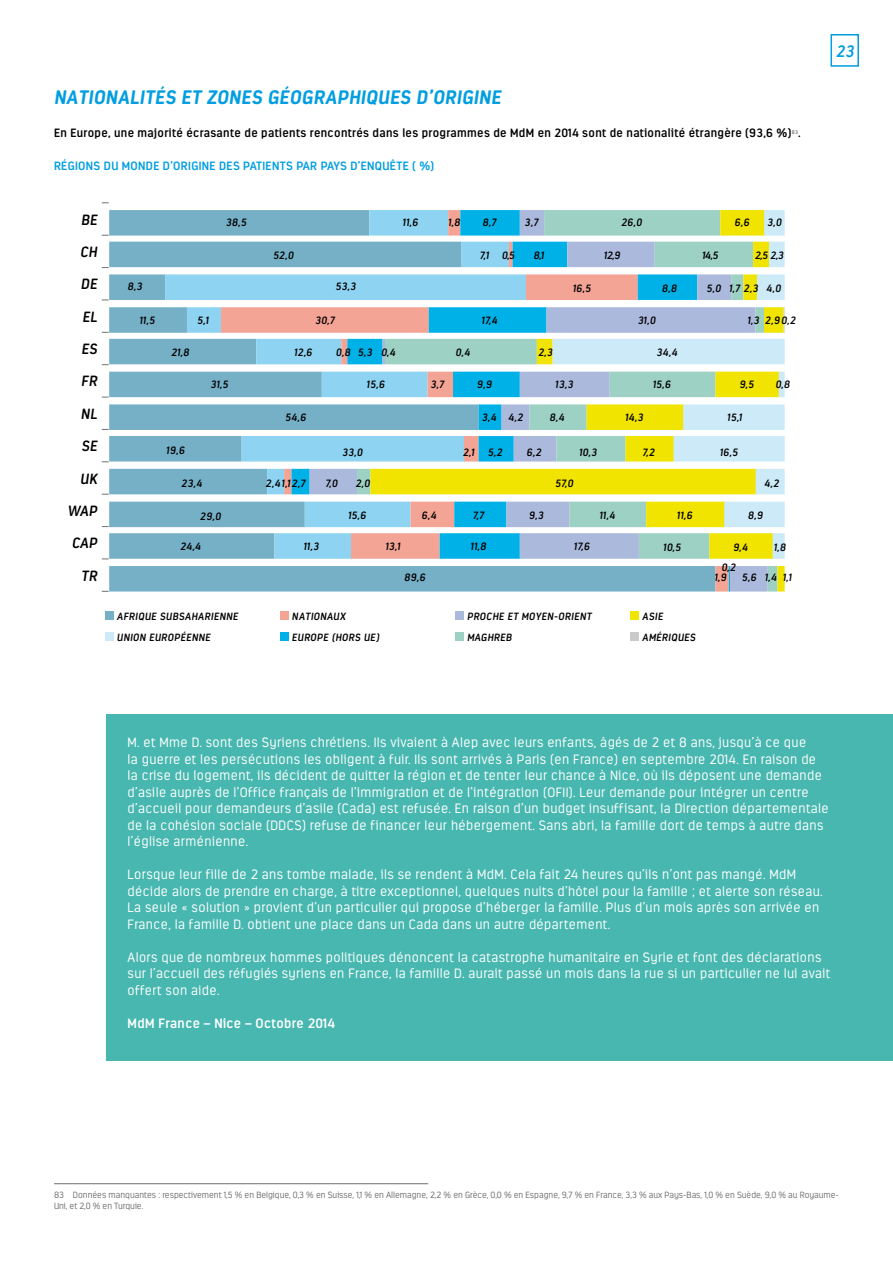
<style>
.page{position:relative;width:893px;height:1263px;background:#fff}
.page>*{position:absolute;margin:0;border:0;box-sizing:border-box;transform-origin:0 0}
.t1{font:italic 700 19.5px "Estandar Rounded";letter-spacing:.03em;color:#009ee0}
.t2{font:italic 600 16.5px "Estandar Rounded";color:#009ee0}
.t3{font:italic 600 14.85px "Estandar Rounded";color:#000}
.t4{font:300 13.5px/16.5px "Estandar Rounded";letter-spacing:.03em;color:#fff}
.t5{font:600 13.5px "Estandar Rounded";letter-spacing:.03em;color:#fff}
.t6{font:600 12px "Estandar Rounded";letter-spacing:.03em;color:#000}
.t7{font:600 12px "Estandar Rounded";letter-spacing:.03em;color:#009ee0}
.t8{font:italic 600 10.65px "Estandar Rounded";letter-spacing:.05em;color:#000}
.t9{font:italic 600 10.5px/21px "Estandar Rounded";letter-spacing:.05em;color:#000}
.t10{font:300 9px/10.5px "Estandar Rounded";color:#707172}
.t11{font:600 5.25px "Estandar Rounded";color:#707172}
</style>
<div class="page">
<div style="left:830px;top:34px;width:29px;height:33px;border:2px solid #009ee0"></div>
<svg style="left:109px;top:210px;width:112px;height:381px;fill:#75b0c7"></svg>
<svg style="left:165px;top:210px;width:56px;height:349px;fill:#75b0c7"></svg>
<svg style="left:221px;top:210px;width:70px;height:381px;fill:#75b0c7"></svg>
<svg style="left:291px;top:210px;width:19px;height:381px"></svg>
<svg style="left:310px;top:210px;width:47px;height:381px"></svg>
<svg style="left:357px;top:210px;width:13px;height:381px"></svg>
<svg style="left:370px;top:210px;width:415px;height:381px"></svg>
<svg style="left:553px;top:210px;width:232px;height:349px"></svg>
<div style="left:105px;top:611px;width:9px;height:9px;background:#75b0c7"></div>
<div style="left:105px;top:632px;width:9px;height:9px;background:#cdeaf9"></div>
<div style="left:280px;top:611px;width:9px;height:9px;background:#f3a495"></div>
<div style="left:280px;top:632px;width:9px;height:9px;background:#00b1e7"></div>
<div style="left:455px;top:611px;width:9px;height:9px;background:#aab9dc"></div>
<div style="left:455px;top:632px;width:9px;height:9px;background:#9dd1c3"></div>
<div style="left:630px;top:611px;width:9px;height:9px;background:#f1e400"></div>
<div style="left:630px;top:632px;width:9px;height:9px;background:#cacaca"></div>
<hr style="left:54px;top:1183px;width:374px;height:1px;background:#707172">
<div style="left:106px;top:714px;width:787px;height:347px;background:#48b7b0"></div>
<h1 class="t1" style="left:54px;top:85px;width:448px">NATIONALITÉS ET ZONES GÉOGRAPHIQUES D’ORIGINE</h1>
<p class="t6" style="left:54px;top:125px;width:739px">En Europe, une majorité écrasante de patients rencontrés dans les programmes de MdM en 2014 sont de nationalité étrangère (93,6 %)</p>
<p class="t11" style="left:792px;top:129px;width:8px">83</p>
<p class="t6" style="left:798px;top:125px;width:4px">.</p>
<p class="t7" style="left:54px;top:158px;width:133px">Régions du monde d’origi</p>
<p class="t7" style="left:202px;top:158px;width:25px">ne des</p>
<p class="t7" style="left:243px;top:158px;width:7px">patie</p>
<p class="t7" style="left:272px;top:158px;width:32px">nts par</p>
<p class="t7" style="left:321px;top:158px;width:115px">pays d’enquête ( %)</p>
<p class="t3" style="left:81px;top:211px;width:9px">BE</p>
<p class="t8" style="left:403px;top:216px;width:17px">11,6</p>
<p class="t8" style="left:448px;top:216px;width:13px">1,8</p>
<p class="t8" style="left:483px;top:216px;width:15px">8,7</p>
<p class="t8" style="left:525px;top:216px;width:15px">3,7</p>
<p class="t8" style="left:621px;top:216px;width:22px">26,0</p>
<p class="t8" style="left:734px;top:216px;width:16px">6,6</p>
<p class="t8" style="left:767px;top:216px;width:16px">3,0</p>
<p class="t3" style="left:80px;top:243px;width:18px">CH</p>
<p class="t3" style="left:81px;top:275px;width:10px">DE</p>
<p class="t3" style="left:82px;top:308px;width:8px">EL</p>
<p class="t3" style="left:81px;top:340px;width:9px">ES</p>
<p class="t3" style="left:81px;top:372px;width:9px">FR</p>
<p class="t3" style="left:81px;top:405px;width:9px">NL</p>
<p class="t3" style="left:81px;top:437px;width:9px">SE</p>
<p class="t3" style="left:80px;top:470px;width:18px">UK</p>
<p class="t3" style="left:68px;top:502px;width:23px">WAP</p>
<p class="t3" style="left:72px;top:534px;width:10px">CAP</p>
<p class="t3" style="left:81px;top:567px;width:9px">TR</p>
<p class="t9" style="left:117px;top:605px;width:122px">AFRIQUE SUBSAHARIENNE<br>UNION EUROPÉENNE</p>
<p class="t9" style="left:292px;top:605px;width:89px">NATIONAUX<br>EUROPE (HORS UE)</p>
<p class="t9" style="left:467px;top:605px;width:126px">PROCHE ET MOYEN-ORIENT<br>MAGHREB</p>
<p class="t9" style="left:642px;top:605px;width:55px">ASIE<br>AMÉRIQUES</p>
<p class="t8" style="left:226px;top:216px;width:22px">38,5</p>
<p class="t8" style="left:480px;top:249px;width:36px">7,1 0,5</p>
<p class="t8" style="left:534px;top:249px;width:12px">8,1</p>
<p class="t8" style="left:604px;top:249px;width:17px">12,9</p>
<p class="t8" style="left:702px;top:249px;width:17px">14,5</p>
<p class="t8" style="left:755px;top:249px;width:30px">2,5 2,3</p>
<p class="t8" style="left:273px;top:249px;width:22px">52,0</p>
<p class="t8" style="left:128px;top:280px;width:16px">8,3</p>
<p class="t8" style="left:335px;top:280px;width:22px">53,3</p>
<p class="t8" style="left:139px;top:314px;width:17px">11,5</p>
<p class="t8" style="left:197px;top:314px;width:13px">5,1</p>
<p class="t8" style="left:171px;top:346px;width:19px">21,8</p>
<p class="t8" style="left:294px;top:346px;width:20px">12,6</p>
<p class="t8" style="left:336px;top:346px;width:61px">0,8 5,3 0,4</p>
<p class="t8" style="left:455px;top:346px;width:16px">0,4</p>
<p class="t8" style="left:538px;top:346px;width:16px">2,3</p>
<p class="t8" style="left:656px;top:346px;width:22px">34,4</p>
<p class="t8" style="left:211px;top:378px;width:19px">31,5</p>
<p class="t8" style="left:285px;top:411px;width:22px">54,6</p>
<p class="t8" style="left:166px;top:444px;width:20px">19,6</p>
<p class="t8" style="left:181px;top:477px;width:22px">23,4</p>
<p class="t8" style="left:200px;top:510px;width:22px">29,0</p>
<p class="t8" style="left:348px;top:509px;width:19px">15,6</p>
<p class="t8" style="left:421px;top:509px;width:16px">6,4</p>
<p class="t8" style="left:473px;top:509px;width:12px">7,7</p>
<p class="t8" style="left:529px;top:509px;width:16px">9,3</p>
<p class="t8" style="left:599px;top:509px;width:17px">11,4</p>
<p class="t8" style="left:677px;top:509px;width:17px">11,6</p>
<p class="t8" style="left:748px;top:509px;width:16px">8,9</p>
<p class="t8" style="left:180px;top:540px;width:22px">24,4</p>
<p class="t8" style="left:404px;top:571px;width:23px">89,6</p>
<p class="t8" style="left:714px;top:571px;width:13px">1,9</p>
<p class="t8" style="left:573px;top:282px;width:19px">16,5</p>
<p class="t8" style="left:662px;top:282px;width:16px">8,8</p>
<p class="t8" style="left:706px;top:282px;width:76px">5,0 1,7 2,3 4,0</p>
<p class="t8" style="left:315px;top:314px;width:21px">30,7</p>
<p class="t8" style="left:482px;top:314px;width:17px">17,4</p>
<p class="t8" style="left:638px;top:314px;width:19px">31,0</p>
<p class="t8" style="left:747px;top:314px;width:50px">1,3 2,90,2</p>
<p class="t8" style="left:367px;top:378px;width:19px">15,6</p>
<p class="t8" style="left:430px;top:378px;width:15px">3,7</p>
<p class="t8" style="left:477px;top:378px;width:16px">9,9</p>
<p class="t8" style="left:555px;top:378px;width:19px">13,3</p>
<p class="t8" style="left:653px;top:378px;width:19px">15,6</p>
<p class="t8" style="left:739px;top:378px;width:16px">9,5</p>
<p class="t8" style="left:775px;top:378px;width:16px">0,8</p>
<p class="t8" style="left:482px;top:411px;width:43px">3,4 4,2</p>
<p class="t8" style="left:549px;top:411px;width:16px">8,4</p>
<p class="t8" style="left:625px;top:411px;width:19px">14,3</p>
<p class="t8" style="left:727px;top:411px;width:16px">15,1</p>
<p class="t8" style="left:342px;top:446px;width:22px">33,0</p>
<p class="t8" style="left:463px;top:446px;width:13px">2,1</p>
<p class="t8" style="left:488px;top:446px;width:16px">5,2</p>
<p class="t8" style="left:527px;top:446px;width:16px">6,2</p>
<p class="t8" style="left:579px;top:446px;width:19px">10,3</p>
<p class="t8" style="left:643px;top:446px;width:14px">7,2</p>
<p class="t8" style="left:720px;top:446px;width:19px">16,5</p>
<p class="t8" style="left:266px;top:477px;width:41px">2,41,12,7</p>
<p class="t8" style="left:326px;top:477px;width:14px">7,0</p>
<p class="t8" style="left:355px;top:477px;width:16px">2,0</p>
<p class="t8" style="left:555px;top:477px;width:20px">57,0</p>
<p class="t8" style="left:764px;top:477px;width:16px">4,2</p>
<p class="t8" style="left:303px;top:540px;width:17px">11,3</p>
<p class="t8" style="left:385px;top:540px;width:16px">13,1</p>
<p class="t8" style="left:471px;top:540px;width:17px">11,8</p>
<p class="t8" style="left:574px;top:540px;width:17px">17,6</p>
<p class="t8" style="left:663px;top:541px;width:19px">10,5</p>
<p class="t8" style="left:733px;top:541px;width:16px">9,4</p>
<p class="t8" style="left:774px;top:541px;width:13px">1,8</p>
<p class="t8" style="left:721px;top:561px;width:16px">0,2</p>
<p class="t8" style="left:742px;top:571px;width:51px">5,6 1,4 1,1</p>
<p class="t2" style="left:836px;top:41px;width:20px">23</p>
<p class="t4" style="left:128px;top:734px;width:703px">M. et Mme D. sont des Syriens chrétiens. Ils vivaient à Alep avec leurs enfants, âgés de 2 et 8 ans, jusqu’à ce que<br>la guerre et les persécutions les obligent à fuir. Ils sont arrivés à Paris (en France) en septembre 2014. En raison de la crise du logement, ils décident de quitter la région et de tenter leur chance à Nice, où ils déposent une demande d’asile auprès de l’Office français de l’immigration et de l’intégration (OFII). Leur demande pour intégrer un centre d’accueil pour demandeurs d’asile (Cada) est refusée. En raison d’un budget insuffisant, la Direction départementale de la cohésion sociale (DDCS) refuse de financer leur hébergement. Sans abri, la famille dort de temps à autre dans l’église arménienne.</p>
<p class="t4" style="left:128px;top:866px;width:697px">Lorsque leur fille de 2 ans tombe malade, ils se rendent à MdM. Cela fait 24 heures qu’ils n’ont pas mangé. MdM décide alors de prendre en charge, à titre exceptionnel, quelques nuits d’hôtel pour la famille ; et alerte son réseau.<br>La seule « solution » provient d’un particulier qui propose d’héberger la famille. Plus d’un mois après son arrivée en France, la famille D. obtient une place dans un Cada dans un autre département.</p>
<p class="t4" style="left:128px;top:948px;width:704px">Alors que de nombreux hommes politiques dénoncent la catastrophe humanitaire en Syrie et font des déclarations sur l’accueil des réfugiés syriens en France, la famille D. aurait passé un mois dans la rue si un particulier ne lui avait offert son aide.</p>
<p class="t5" style="left:128px;top:1015px;width:209px">MdM France – Nice – Octobre 2014</p>
<p class="t10" style="left:54px;top:1190px;width:786px">83 Données manquantes : respectivement 1,5 % en Belgique, 0,3 % en Suisse, 1,1 % en Allemagne, 2,2 % en Grèce, 0,0 % en Espagne, 9,7 % en France, 3,3 % aux Pays-Bas, 1,0 % en Suède, 9,0 % au Royaume-<br>Uni, et 2,0 % en Turquie.</p>
</div>
